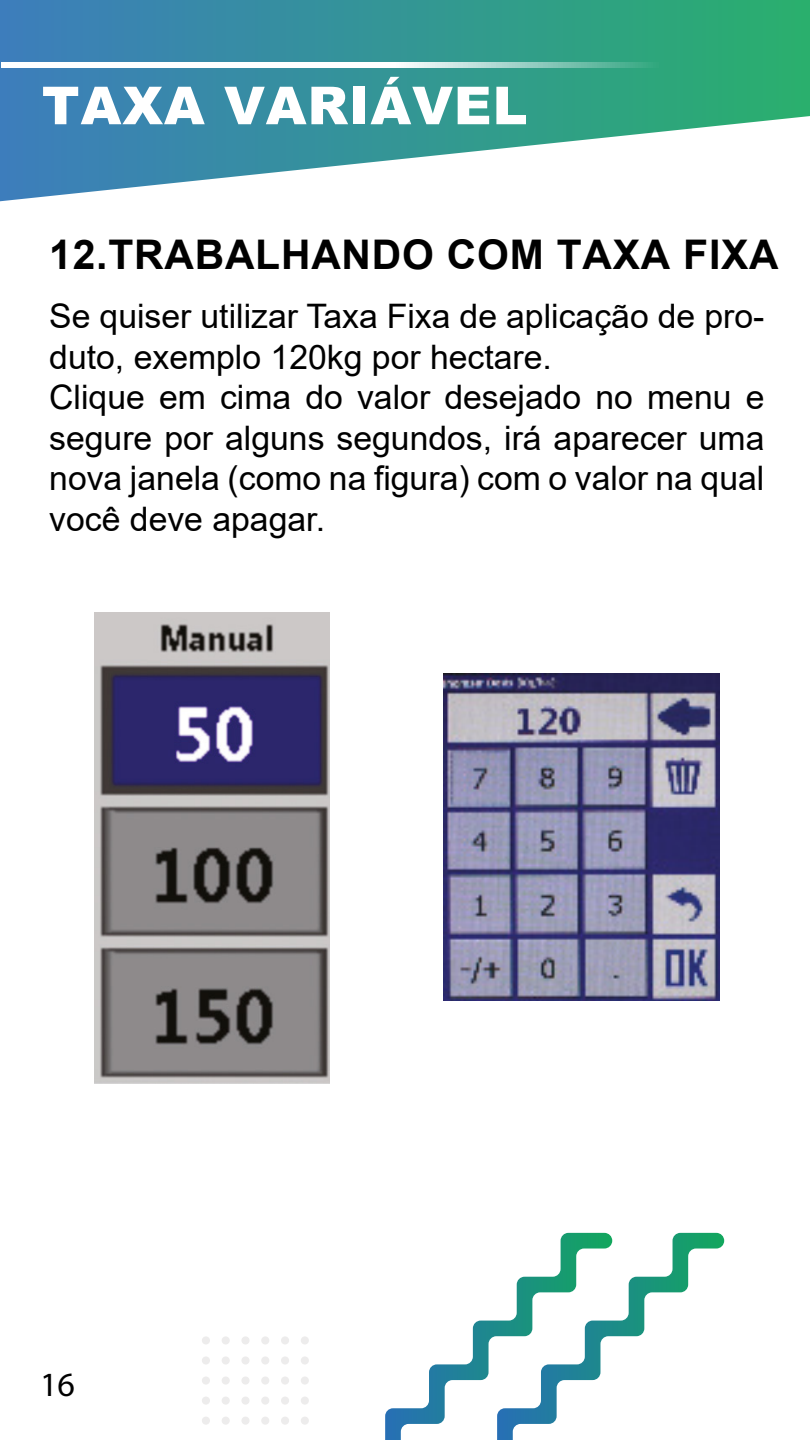
<style>
.page{position:relative;width:810px;height:1440px;background:#fff}
.page>*{position:absolute;margin:0;border:0;box-sizing:border-box;transform-origin:0 0}
.t1{font:900 52.43px "Arial";letter-spacing:.02em;color:#fff}
.t2{font:700 40.88px "Arial";letter-spacing:.02em;color:#000}
.t3{font:34.05px "Myriad Pro";color:#000}
.t4{font:33.75px/40.5px "Arial";color:#000}
</style>
<div class="page">
<svg style="left:0;top:0;width:810px;height:201px"></svg>
<svg style="left:2px;top:63px;width:656px;height:5px"></svg>
<div style="left:202px;top:1336px;width:8px;height:8px;background:#edecec;border-radius:50%"></div>
<div style="left:222px;top:1336px;width:8px;height:8px;background:#edecec;border-radius:50%"></div>
<div style="left:241px;top:1336px;width:9px;height:8px;background:#edecec;border-radius:50%"></div>
<div style="left:261px;top:1336px;width:8px;height:8px;background:#edecec;border-radius:50%"></div>
<div style="left:281px;top:1336px;width:8px;height:8px;background:#edecec;border-radius:50%"></div>
<div style="left:301px;top:1336px;width:8px;height:8px;background:#edecec;border-radius:50%"></div>
<div style="left:202px;top:1356px;width:8px;height:9px;background:#edecec;border-radius:50%"></div>
<div style="left:222px;top:1356px;width:8px;height:9px;background:#edecec;border-radius:50%"></div>
<div style="left:241px;top:1356px;width:9px;height:9px;background:#edecec;border-radius:50%"></div>
<div style="left:261px;top:1356px;width:8px;height:9px;background:#edecec;border-radius:50%"></div>
<div style="left:281px;top:1356px;width:8px;height:9px;background:#edecec;border-radius:50%"></div>
<div style="left:301px;top:1356px;width:8px;height:9px;background:#edecec;border-radius:50%"></div>
<div style="left:202px;top:1376px;width:8px;height:9px;background:#edecec;border-radius:50%"></div>
<div style="left:222px;top:1376px;width:8px;height:9px;background:#edecec;border-radius:50%"></div>
<div style="left:241px;top:1376px;width:9px;height:9px;background:#edecec;border-radius:50%"></div>
<div style="left:261px;top:1376px;width:8px;height:9px;background:#edecec;border-radius:50%"></div>
<div style="left:281px;top:1376px;width:8px;height:9px;background:#edecec;border-radius:50%"></div>
<div style="left:301px;top:1376px;width:8px;height:9px;background:#edecec;border-radius:50%"></div>
<div style="left:202px;top:1397px;width:8px;height:8px;background:#edecec;border-radius:50%"></div>
<div style="left:222px;top:1397px;width:8px;height:8px;background:#edecec;border-radius:50%"></div>
<div style="left:241px;top:1397px;width:9px;height:8px;background:#edecec;border-radius:50%"></div>
<div style="left:261px;top:1397px;width:8px;height:8px;background:#edecec;border-radius:50%"></div>
<div style="left:281px;top:1397px;width:8px;height:8px;background:#edecec;border-radius:50%"></div>
<div style="left:301px;top:1397px;width:8px;height:8px;background:#edecec;border-radius:50%"></div>
<div style="left:202px;top:1417px;width:8px;height:8px;background:#edecec;border-radius:50%"></div>
<div style="left:222px;top:1417px;width:8px;height:8px;background:#edecec;border-radius:50%"></div>
<div style="left:241px;top:1417px;width:9px;height:8px;background:#edecec;border-radius:50%"></div>
<div style="left:261px;top:1417px;width:8px;height:8px;background:#edecec;border-radius:50%"></div>
<div style="left:281px;top:1417px;width:8px;height:8px;background:#edecec;border-radius:50%"></div>
<div style="left:301px;top:1417px;width:8px;height:8px;background:#edecec;border-radius:50%"></div>
<svg style="left:385px;top:1320px;width:112px;height:120px"></svg>
<svg style="left:497px;top:1233px;width:227px;height:207px"></svg>
<img style="left:94px;top:612px;width:236px;height:472px">
<img style="left:443px;top:673px;width:277px;height:328px">
<h1 class="t1" style="left:42px;top:67px;width:487px">TAXA VARIÁVEL</h1>
<p class="t2" style="left:49px;top:226px;width:731px">12.TRABALHANDO COM TAXA FIXA</p>
<p class="t4" style="left:49px;top:296px;width:717px">Se quiser utilizar Taxa Fixa de aplicação de pro&shy;duto, exemplo 120kg por hectare.<br>Clique em cima do valor desejado no menu e segure por alguns segundos, irá aparecer uma nova janela (como na figura) com o valor na qual você deve apagar.</p>
<p class="t3" style="left:40px;top:1364px;width:36px">16</p>
</div>
